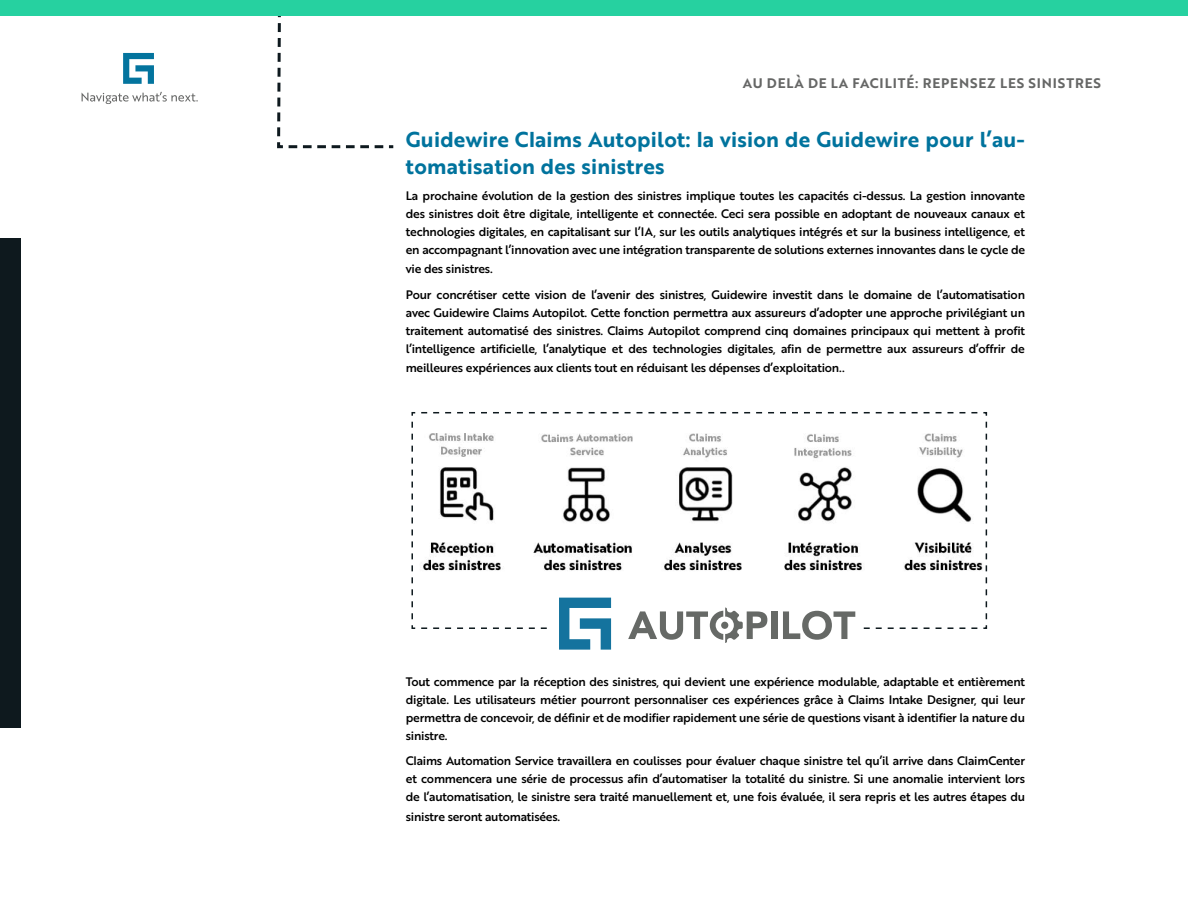
<style>
.page{position:relative;width:1188px;height:918px;background:#fff}
.page>*{position:absolute;margin:0;border:0;box-sizing:border-box;transform-origin:0 0}
.t1{font:21px/27px "Brother 1816 Bold";letter-spacing:.01em;color:#00739d}
.t2{font:13.5px "Brother 1816 Bold";letter-spacing:.065em;color:#666766}
.t3{font:12px/18px "Brother 1816 Medium";letter-spacing:-.02em;color:#000;text-align:justify}
</style>
<div class="page">
<svg style="left:123px;top:53px;width:31px;height:31px"></svg>
<svg style="left:82px;top:92px;width:116px;height:12px"></svg>
<svg style="left:228px;top:15px;width:168px;height:134px"></svg>
<div style="left:0;top:0;width:1188px;height:15px;background:#26d1a0"></div>
<div style="left:0;top:239px;width:21px;height:489px;background:#0e191e"></div>
<svg style="left:411px;top:412px;width:577px;height:217px"></svg>
<svg style="left:421px;top:598px;width:559px;height:52px"></svg>
<div style="left:721px;top:622px;width:7px;height:7px;background:#666966;border-radius:50%"></div>
<p class="t2" style="left:743px;top:73px;width:360px">AU DELÀ DE LA FACILITÉ: REPENSEZ LES SINISTRES</p>
<h1 class="t1" style="left:406px;top:126px;width:621px">Guidewire Claims Autopilot: la vision de Guidewire pour l’au&shy;tomatisation des sinistres</h1>
<p class="t3" style="left:406px;top:186px;width:621px">La prochaine évolution de la gestion des sinistres implique toutes les capacités ci-dessus. La gestion innovante des sinistres doit être digitale, intelligente et connectée. Ceci sera possible en adoptant de nouveaux canaux et technologies digitales, en capitalisant sur l’IA, sur les outils analytiques intégrés et sur la business intelligence, et en accompagnant l’innovation avec une intégration transparente de solutions externes innovantes dans le cycle de</p>
<p class="t3" style="left:406px;top:256px;width:621px;line-height:25.5px">vie des sinistres.<br>Pour concrétiser cette vision de l’avenir des sinistres, Guidewire investit dans le domaine de l’automatisation</p>
<p class="t3" style="left:406px;top:303px;width:621px">avec Guidewire Claims Autopilot. Cette fonction permettra aux assureurs d’adopter une approche privilégiant un traitement automatisé des sinistres. Claims Autopilot comprend cinq domaines principaux qui mettent à profit l’intelligence artificielle, l’analytique et des technologies digitales, afin de permettre aux assureurs d’offrir de</p>
<p class="t3" style="left:406px;top:359px;width:440px">meilleures expériences aux clients tout en réduisant les dépenses d’exploitation..</p>
<p class="t3" style="left:406px;top:672px;width:621px">Tout commence par la réception des sinistres, qui devient une expérience modulable, adaptable et entièrement digitale. Les utilisateurs métier pourront personnaliser ces expériences grâce à Claims Intake Designer, qui leur permettra de concevoir, de définir et de modifier rapidement une série de questions visant à identifier la nature du sinistre.</p>
<p class="t3" style="left:406px;top:752px;width:621px">Claims Automation Service travaillera en coulisses pour évaluer chaque sinistre tel qu’il arrive dans ClaimCenter et commencera une série de processus afin d’automatiser la totalité du sinistre. Si une anomalie intervient lors de l’automatisation, le sinistre sera traité manuellement et, une fois évaluée, il sera repris et les autres étapes du</p>
<p class="t3" style="left:406px;top:807px;width:156px">sinistre seront automatisées.</p>
</div>
